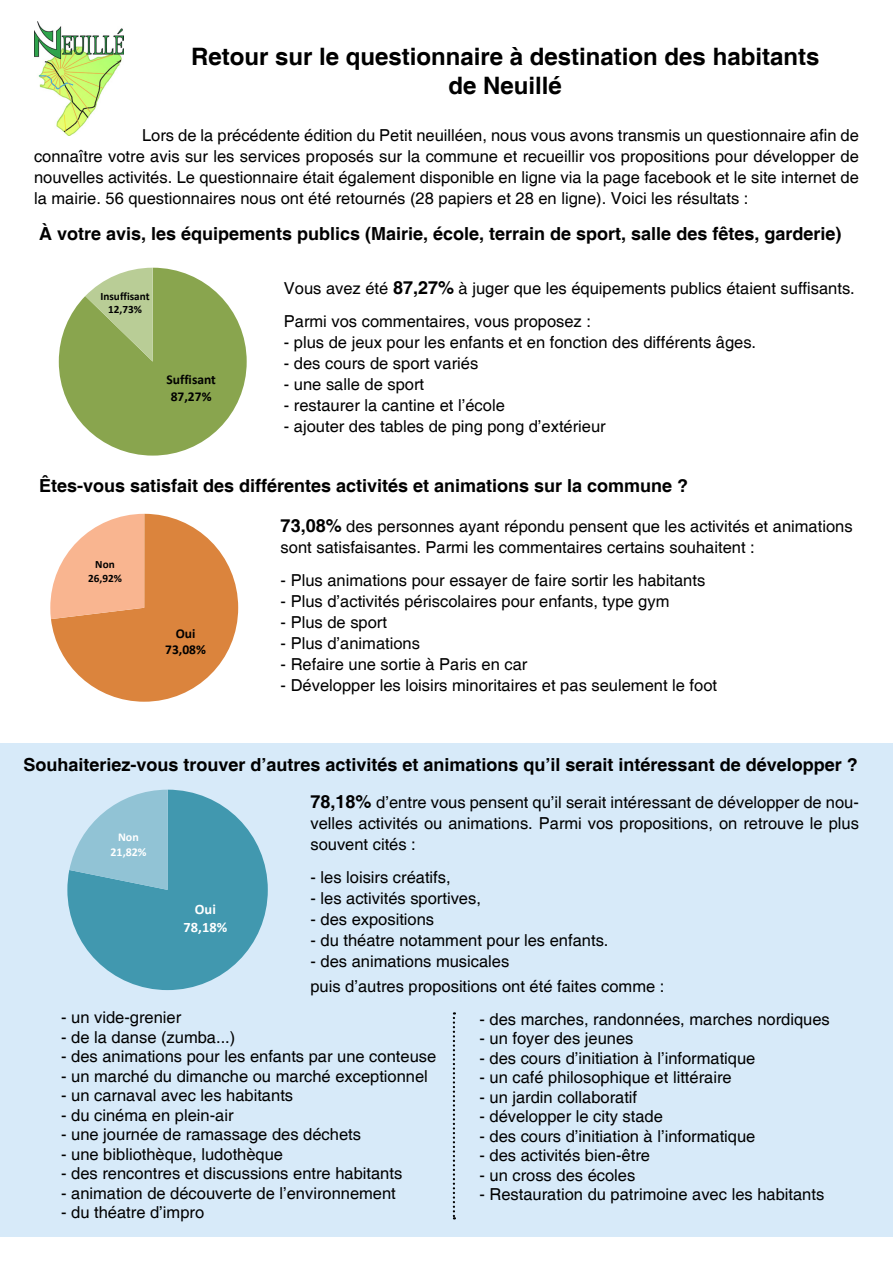
<style>
.page{position:relative;width:893px;height:1263px;background:#fff}
.page>*{position:absolute;margin:0;border:0;box-sizing:border-box;transform-origin:0 0}
.t1{font:700 24px/28.8px "Helvetica";color:#000;text-align:center}
.t2{font:700 18px "Helvetica";color:#000}
.t3{font:16.5px/21px "Helvetica";color:#000}
.t4{font:700 14.4px/17.5px "Calibri";letter-spacing:.005em;color:#fff;text-align:center}
.t5{font:700 13.5px/16.5px "Calibri";letter-spacing:.005em;color:#000;text-align:center}
.t6{font:700 12px/14.7px "Calibri";color:#fff;text-align:center}
.t7{font:700 11.25px/13.8px "Calibri";color:#000;text-align:center}
.s1{font-weight:700;font-size:18px}
</style>
<div class="page">
<div style="left:0;top:743px;width:893px;height:493px;background:#d7eaf9"></div>
<svg style="left:453px;top:1012px;width:2px;height:207px"></svg>
<img style="left:34px;top:22px;width:89px;height:113px">
<svg style="left:50px;top:513px;width:189px;height:189px"></svg>
<svg style="left:58px;top:267px;width:189px;height:189px"></svg>
<svg style="left:67px;top:789px;width:201px;height:202px"></svg>
<h1 class="t1" style="left:191px;top:44px;width:630px">Retour sur le questionnaire à destination des habitants de Neuillé</h1>
<p class="t3" style="left:34px;top:125px;width:826px;text-align:justify;text-indent:108px">Lors de la précédente édition du Petit neuilléen, nous vous avons transmis un questionnaire afin de connaître votre avis sur les services proposés sur la commune et recueillir vos propositions pour développer de nouvelles activités. Le questionnaire était également disponible en ligne via la page facebook et le site internet de la mairie. 56 questionnaires nous ont été retournés (28 papiers et 28 en ligne). Voici les résultats :</p>
<p class="t2" style="left:39px;top:222px;width:804px">À votre avis, les équipements publics (Mairie, école, terrain de sport, salle des fêtes, garderie)</p>
<p class="t7" style="left:100px;top:289px;width:51px">Insuffisant<br>12,73%</p>
<p class="t5" style="left:166px;top:371px;width:51px">Suffisant<br>87,27%</p>
<p class="t3" style="left:284px;top:272px;width:572px;line-height:33px">Vous avez été <span class="s1">87,27%</span> à juger que les équipements publics étaient suffisants.<br>Parmi vos commentaires, vous proposez :</p>
<p class="t3" style="left:284px;top:332px;width:474px">- plus de jeux pour les enfants et en fonction des différents âges.</p>
<p class="t3" style="left:284px;top:353px;width:196px">- des cours de sport variés</p>
<p class="t3" style="left:284px;top:374px;width:142px">- une salle de sport</p>
<p class="t3" style="left:284px;top:395px;width:223px">- restaurer la cantine et l’école</p>
<p class="t3" style="left:284px;top:416px;width:323px">- ajouter des tables de ping pong d’extérieur</p>
<p class="t2" style="left:39px;top:474px;width:651px">Êtes-vous satisfait des différentes activités et animations sur la commune ?</p>
<p class="t3" style="left:281px;top:516px;width:573px"><span class="s1">73,08%</span> des personnes ayant répondu pensent que les activités et animations sont satisfaisantes. Parmi les commentaires certains souhaitent :</p>
<p class="t3" style="left:281px;top:570px;width:426px">- Plus animations pour essayer de faire sortir les habitants</p>
<p class="t3" style="left:281px;top:591px;width:390px">- Plus d’activités périscolaires pour enfants, type gym</p>
<p class="t3" style="left:281px;top:612px;width:108px">- Plus de sport</p>
<p class="t3" style="left:281px;top:633px;width:141px">- Plus d’animations</p>
<p class="t3" style="left:281px;top:654px;width:248px">- Refaire une sortie à Paris en car</p>
<p class="t3" style="left:281px;top:675px;width:438px">- Développer les loisirs minoritaires et pas seulement le foot</p>
<p class="t7" style="left:88px;top:557px;width:35px">Non<br>26,92%</p>
<p class="t5" style="left:165px;top:625px;width:42px">Oui<br>73,08%</p>
<p class="t2" style="left:23px;top:754px;width:836px">Souhaiteriez-vous trouver d’autres activités et animations qu’il serait intéressant de développer ?</p>
<p class="t3" style="left:310px;top:792px;width:550px;text-align:justify"><span class="s1">78,18%</span> d’entre vous pensent qu’il serait intéressant de développer de nou&shy;velles activités ou animations. Parmi vos propositions, on retrouve le plus souvent cités :</p>
<p class="t3" style="left:310px;top:867px;width:142px">- les loisirs créatifs,</p>
<p class="t3" style="left:310px;top:888px;width:172px">- les activités sportives,</p>
<p class="t3" style="left:310px;top:909px;width:125px">- des expositions</p>
<p class="t3" style="left:310px;top:930px;width:300px">- du théatre notamment pour les enfants.</p>
<p class="t3" style="left:310px;top:949px;width:355px;line-height:25.5px">- des animations musicales<br>puis d’autres propositions ont été faites comme :</p>
<p class="t3" style="left:61px;top:1007px;width:122px">- un vide-grenier</p>
<p class="t3" style="left:61px;top:1027px;width:176px">- de la danse (zumba...)</p>
<p class="t3" style="left:61px;top:1046px;width:377px">- des animations pour les enfants par une conteuse</p>
<p class="t3" style="left:61px;top:1066px;width:368px">- un marché du dimanche ou marché exceptionnel</p>
<p class="t3" style="left:61px;top:1085px;width:234px">- un carnaval avec les habitants</p>
<p class="t3" style="left:61px;top:1105px;width:174px">- du cinéma en plein-air</p>
<p class="t3" style="left:61px;top:1124px;width:301px">- une journée de ramassage des déchets</p>
<p class="t3" style="left:61px;top:1144px;width:223px">- une bibliothèque, ludothèque</p>
<p class="t3" style="left:61px;top:1163px;width:343px">- des rencontres et discussions entre habitants</p>
<p class="t3" style="left:61px;top:1183px;width:336px">- animation de découverte de l’environnement</p>
<p class="t3" style="left:61px;top:1202px;width:145px">- du théatre d’impro</p>
<p class="t6" style="left:111px;top:829px;width:37px">Non<br>21,82%</p>
<p class="t4" style="left:184px;top:900px;width:45px">Oui<br>78,18%</p>
<p class="t3" style="left:479px;top:1009px;width:352px">- des marches, randonnées, marches nordiques</p>
<p class="t3" style="left:479px;top:1029px;width:156px">- un foyer des jeunes</p>
<p class="t3" style="left:479px;top:1048px;width:278px">- des cours d’initiation à l’informatique</p>
<p class="t3" style="left:479px;top:1068px;width:254px">- un café philosophique et littéraire</p>
<p class="t3" style="left:479px;top:1087px;width:159px">- un jardin collaboratif</p>
<p class="t3" style="left:479px;top:1107px;width:185px">- développer le city stade</p>
<p class="t3" style="left:479px;top:1126px;width:278px">- des cours d’initiation à l’informatique</p>
<p class="t3" style="left:479px;top:1146px;width:172px">- des activités bien-être</p>
<p class="t3" style="left:479px;top:1165px;width:157px">- un cross des écoles</p>
<p class="t3" style="left:479px;top:1185px;width:346px">- Restauration du patrimoine avec les habitants</p>
</div>
